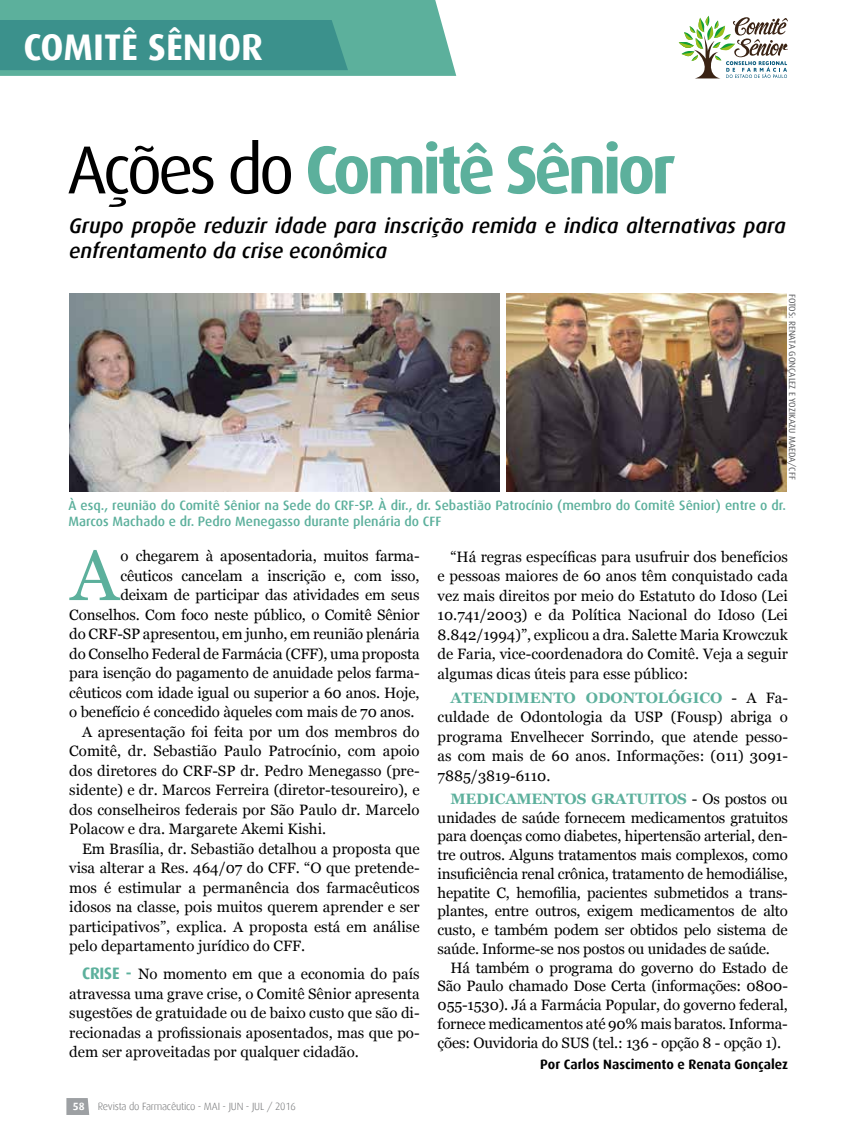
<style>
.page{position:relative;width:859px;height:1132px;background:#fff}
.page>*{position:absolute;margin:0;border:0;box-sizing:border-box;transform-origin:0 0}
.t1{font:71.25px "Georgia";color:#5cb09c}
.t2{font:700 67.95px "Dax";letter-spacing:-.06em;color:#5cb09c}
.t3{font:700 36.9px "Dax";color:#fff}
.t4{font:italic 500 21px/25.2px "Dax";color:#000}
.t5{font:700 16.5px "Dax";color:#5cb09c}
.t6{font:15px/19.5px "Georgia";color:#000;text-align:justify}
.t7{font:500 13.5px/16.2px "Dax";color:#5cb09c}
.t8{font:700 13.5px "Dax";color:#000}
.t9{font:300 10.5px "Dax";letter-spacing:-.02em;color:#6d6e70}
.t10{font:700 10.5px "Dax";color:#fff}
.t11{font:9px "Dax";color:#57585b}
.s1{font-weight:400;color:#000}
.s2{font-family:"Dax";font-weight:700;font-size:16.5px;color:#5cb09c}
.s3{font-weight:700;color:#5cb09c}
</style>
<div class="page">
<svg style="left:66px;top:1098px;width:23px;height:16px"></svg>
<svg style="left:0;top:0;width:456px;height:76px;background:#4ea195"></svg>
<svg style="left:679px;top:16px;width:109px;height:62px"></svg>
<img style="left:507px;top:294px;width:280px;height:197px">
<img style="left:69px;top:294px;width:431px;height:197px">
<h3 class="t3" style="left:24px;top:26px;width:37px">comitÊ</h3>
<h3 class="t3" style="left:148px;top:26px;width:56px">Sênior</h3>
<h2 class="t2" style="left:67px;top:131px;width:610px"><span class="s1">Ações do</span> Comitê Sênior</h2>
<h3 class="t4" style="left:69px;top:213px;width:718px">Grupo propõe reduzir idade para inscrição remida e indica alternativas para enfrentamento da crise econômica</h3>
<p class="t11" style="left:797px;top:294px;width:186px;rotate:90deg">fotos: renata gonçalez e yozikazu maeda/cff</p>
<p class="t7" style="left:68px;top:497px;width:719px">À esq., reunião do Comitê Sênior na Sede do CRF-SP. À dir., dr. Sebastião Patrocínio (membro do Comitê Sênior) entre o dr.<br>Marcos Machado e dr. Pedro Menegasso durante plenária do CFF</p>
<h1 class="t1" style="left:71px;top:532px;width:49px">A</h1>
<p class="t6" style="left:120px;top:546px;width:301px">o chegarem à aposentadoria, muitos farma-</p>
<p class="t6" style="left:120px;top:565px;width:301px">cêuticos cancelam a inscrição e, com isso,</p>
<p class="t6" style="left:120px;top:585px;width:301px">deixam de participar das atividades em seus</p>
<p class="t6" style="left:69px;top:604px;width:352px">Conselhos. Com foco neste público, o Comitê Sênior</p>
<p class="t6" style="left:69px;top:624px;width:352px">do CRF-SP apresentou, em junho, em reunião plenária</p>
<p class="t6" style="left:69px;top:643px;width:352px">do Conselho Federal de Farmácia (CFF), uma proposta</p>
<p class="t6" style="left:69px;top:663px;width:352px">para isenção do pagamento de anuidade pelos farma-</p>
<p class="t6" style="left:69px;top:682px;width:352px">cêuticos com idade igual ou superior a 60 anos. Hoje,</p>
<p class="t6" style="left:69px;top:702px;width:347px">o benefício é concedido àqueles com mais de 70 anos.</p>
<p class="t6" style="left:82px;top:721px;width:339px">A apresentação foi feita por um dos membros do</p>
<p class="t6" style="left:69px;top:741px;width:352px">Comitê, dr. Sebastião Paulo Patrocínio, com apoio</p>
<p class="t6" style="left:69px;top:760px;width:352px">dos diretores do CRF-SP dr. Pedro Menegasso (pre-</p>
<p class="t6" style="left:69px;top:780px;width:352px">sidente) e dr. Marcos Ferreira (diretor-tesoureiro), e</p>
<p class="t6" style="left:69px;top:799px;width:352px">dos conselheiros federais por São Paulo dr. Marcelo</p>
<p class="t6" style="left:69px;top:819px;width:258px">Polacow e dra. Margarete Akemi Kishi.</p>
<p class="t6" style="left:82px;top:838px;width:339px">Em Brasília, dr. Sebastião detalhou a proposta que</p>
<p class="t6" style="left:69px;top:858px;width:352px">visa alterar a Res. 464/07 do CFF. “O que pretende-</p>
<p class="t6" style="left:69px;top:877px;width:352px">mos é estimular a permanência dos farmacêuticos</p>
<p class="t6" style="left:69px;top:897px;width:352px">idosos na classe, pois muitos querem aprender e ser</p>
<p class="t6" style="left:69px;top:916px;width:352px">participativos”, explica. A proposta está em análise</p>
<p class="t6" style="left:69px;top:936px;width:237px">pelo departamento jurídico do CFF.</p>
<p class="t5" style="left:82px;top:964px;width:16px">crise</p>
<p class="t6" style="left:69px;top:964px;width:352px;text-indent:57px"><span class="s2">-</span> No momento em que a economia do país atravessa uma grave crise, o Comitê Sênior apresenta sugestões de gratuidade ou de baixo custo que são di&shy;recionadas a profissionais aposentados, mas que po&shy;dem ser aproveitadas por qualquer cidadão.</p>
<p class="t10" style="left:73px;top:1099px;width:13px">58</p>
<p class="t9" style="left:98px;top:1099px;width:200px">Revista do Farmacêutico - MAI - JUN - JUL / 2016</p>
<p class="t6" style="left:438px;top:547px;width:352px;text-indent:13px">“Há regras específicas para usufruir dos benefícios e pessoas maiores de 60 anos têm conquistado cada vez mais direitos por meio do Estatuto do Idoso (Lei 10.741/2003) e da Política Nacional do Idoso (Lei 8.842/1994)”, explicou a dra. Salette Maria Krowczuk de Faria, vice-coordenadora do Comitê. Veja a seguir algumas dicas úteis para esse público:</p>
<p class="t6" style="left:438px;top:687px;width:352px;text-indent:13px"><span class="s3">ATENDIMENTO ODONTOLÓGICO</span> - A Fa&shy;culdade de Odontologia da USP (Fousp) abriga o programa Envelhecer Sorrindo, que atende pesso&shy;as com mais de 60 anos. Informações: (011) 3091- 7885/3819-6110.</p>
<p class="t6" style="left:438px;top:789px;width:352px;line-height:18.8px;text-indent:13px"><span class="s3">MEDICAMENTOS GRATUITOS</span> - Os postos ou unidades de saúde fornecem medicamentos gratuitos para doenças como diabetes, hipertensão arterial, den&shy;tre outros. Alguns tratamentos mais complexos, como insuficiência renal crônica, tratamento de hemodiálise, hepatite C, hemofilia, pacientes submetidos a trans&shy;plantes, entre outros, exigem medicamentos de alto custo, e também podem ser obtidos pelo sistema de saúde. Informe-se nos postos ou unidades de saúde.</p>
<p class="t6" style="left:438px;top:958px;width:352px;line-height:18.8px;text-indent:13px">Há também o programa do governo do Estado de São Paulo chamado Dose Certa (informações: 0800- 055-1530). Já a Farmácia Popular, do governo federal, fornece medicamentos até 90% mais baratos. Informa&shy;ções: Ouvidoria do SUS (tel.: 136 - opção 8 - opção 1).</p>
<p class="t8" style="left:540px;top:1056px;width:249px">Por Carlos Nascimento e Renata Gonçalez</p>
</div>
